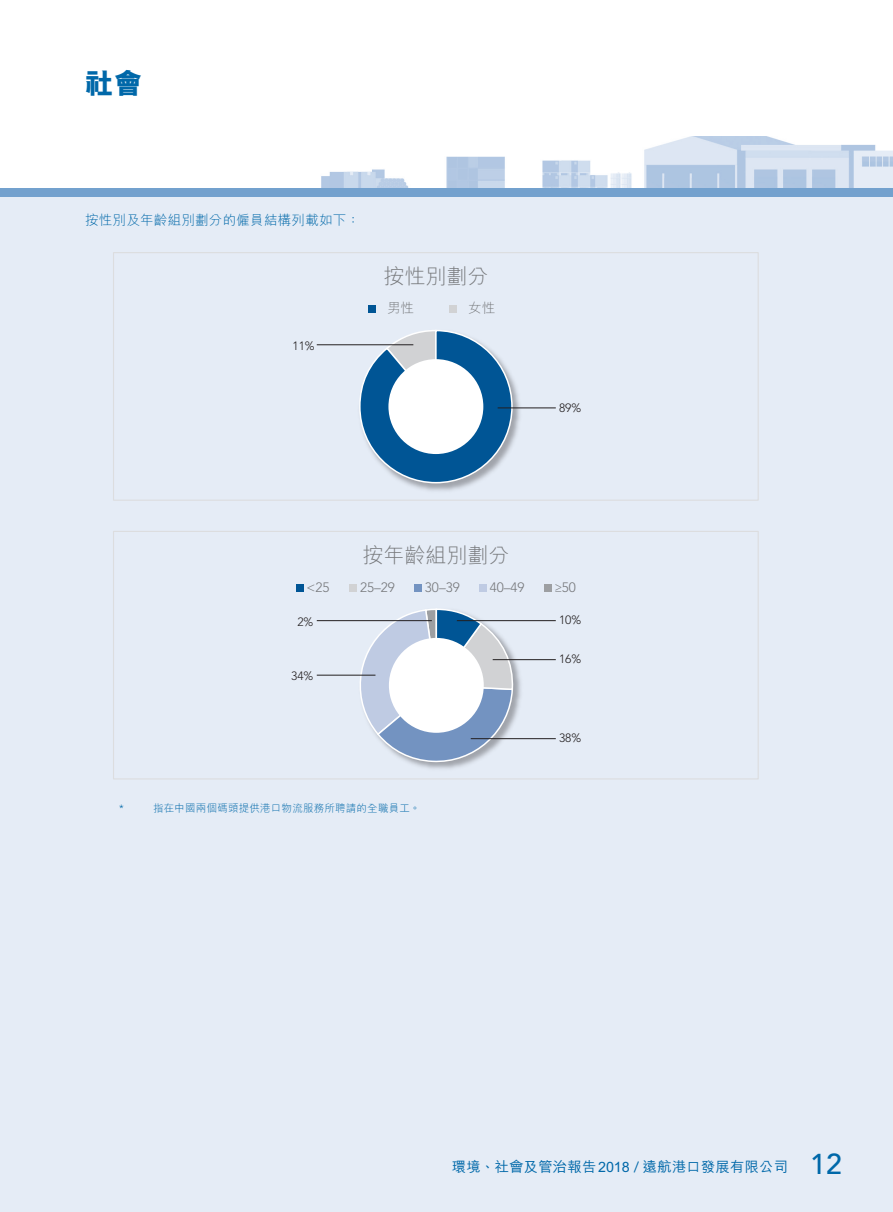
<style>
.page{position:relative;width:893px;height:1212px;background:#fff}
.page>*{position:absolute;margin:0;border:0;box-sizing:border-box;transform-origin:0 0}
.t1{font:500 28.5px "Avenir LT Std";color:#0068a9}
.t2{font:800 28.5px "M Hei HK";color:#0068a9}
.t3{font:300 21px "M Hei HK";color:#76787b}
.t4{font:500 14.25px "M Hei HK";letter-spacing:.02em;color:#0068a9}
.t5{font:300 13.5px "Avenir LT Std";color:#76787b}
.t6{font:300 13.5px "M Hei HK";letter-spacing:.02em;color:#0068a9}
.t7{font:300 13.5px "M Hei HK";color:#76787b}
.t8{font:300 12px "Avenir LT Std";color:#231f20}
.t9{font:300 10.5px "M Hei HK";letter-spacing:.02em;color:#0068a9}
.t10{font:300 10.5px "Avenir LT Std";color:#0068a9}
.s1{font-family:"Avenir LT Std";font-weight:400}
</style>
<div class="page">
<div style="left:0;top:189px;width:893px;height:1023px;background:#e5ecf6"></div>
<img style="left:321px;top:137px;width:572px;height:51px">
<div style="left:0;top:188px;width:893px;height:8px;background:#73a1ce"></div>
<div style="left:113px;top:252px;width:646px;height:249px;border:1px solid #dcdddf"></div>
<img style="left:357px;top:345px;width:168px;height:146px">
<svg style="left:358px;top:330px;width:155px;height:154px"></svg>
<div style="left:368px;top:306px;width:7px;height:7px;background:#005595"></div>
<div style="left:449px;top:306px;width:7px;height:7px;background:#d1d2d4"></div>
<div style="left:388px;top:359px;width:95px;height:95px;background:#fff;border-radius:50%"></div>
<hr style="left:317px;top:344px;width:96px;height:1px;background:#231f20">
<hr style="left:498px;top:407px;width:58px;height:1px;background:#231f20">
<div style="left:113px;top:531px;width:646px;height:248px;border:1px solid #dcdddf"></div>
<img style="left:411px;top:621px;width:114px;height:148px">
<svg style="left:351px;top:608px;width:163px;height:155px"></svg>
<div style="left:296px;top:584px;width:7px;height:8px;background:#005595"></div>
<div style="left:349px;top:584px;width:8px;height:8px;background:#d1d2d4"></div>
<div style="left:414px;top:584px;width:8px;height:8px;background:#7393c1"></div>
<div style="left:479px;top:584px;width:8px;height:8px;background:#bfcbe3"></div>
<div style="left:544px;top:584px;width:7px;height:8px;background:#9d9fa2"></div>
<div style="left:389px;top:638px;width:95px;height:95px;background:#fff;border-radius:50%"></div>
<hr style="left:317px;top:620px;width:115px;height:1px;background:#231f20">
<hr style="left:457px;top:620px;width:99px;height:1px;background:#231f20">
<hr style="left:493px;top:659px;width:63px;height:1px;background:#231f20">
<hr style="left:471px;top:738px;width:85px;height:1px;background:#231f20">
<hr style="left:317px;top:675px;width:58px;height:1px;background:#231f20">
<h1 class="t2" style="left:85px;top:69px;width:59px">社會</h1>
<p class="t6" style="left:85px;top:213px;width:276px">按性別及年齡組別劃分的僱員結構列載如下：</p>
<p class="t8" style="left:292px;top:338px;width:24px">11%</p>
<h2 class="t3" style="left:383px;top:265px;width:106px">按性別劃分</h2>
<p class="t7" style="left:468px;top:301px;width:28px">女性</p>
<p class="t7" style="left:387px;top:301px;width:28px">男性</p>
<p class="t8" style="left:559px;top:400px;width:24px">89%</p>
<p class="t5" style="left:307px;top:579px;width:25px">&gt;25</p>
<p class="t8" style="left:297px;top:614px;width:18px">2%</p>
<p class="t8" style="left:291px;top:669px;width:24px">34%</p>
<h2 class="t3" style="left:362px;top:544px;width:148px">按年齡組別劃分</h2>
<p class="t5" style="left:360px;top:579px;width:36px">25–29</p>
<p class="t5" style="left:425px;top:579px;width:36px">30–39</p>
<p class="t5" style="left:490px;top:579px;width:36px">40–49</p>
<p class="t10" style="left:119px;top:802px;width:6px">*</p>
<p class="t9" style="left:153px;top:802px;width:269px">指在中國兩個碼頭提供港口物流服務所聘請的全職員工。</p>
<p class="t5" style="left:555px;top:579px;width:23px">≤50</p>
<p class="t8" style="left:559px;top:613px;width:24px">10%</p>
<p class="t8" style="left:559px;top:652px;width:24px">16%</p>
<p class="t8" style="left:559px;top:731px;width:24px">38%</p>
<p class="t4" style="left:452px;top:1157px;width:338px">環境、社會及管治報告2018 <span class="s1">/</span> 遠航港口發展有限公司</p>
<h1 class="t1" style="left:810px;top:1148px;width:33px">12</h1>
</div>
